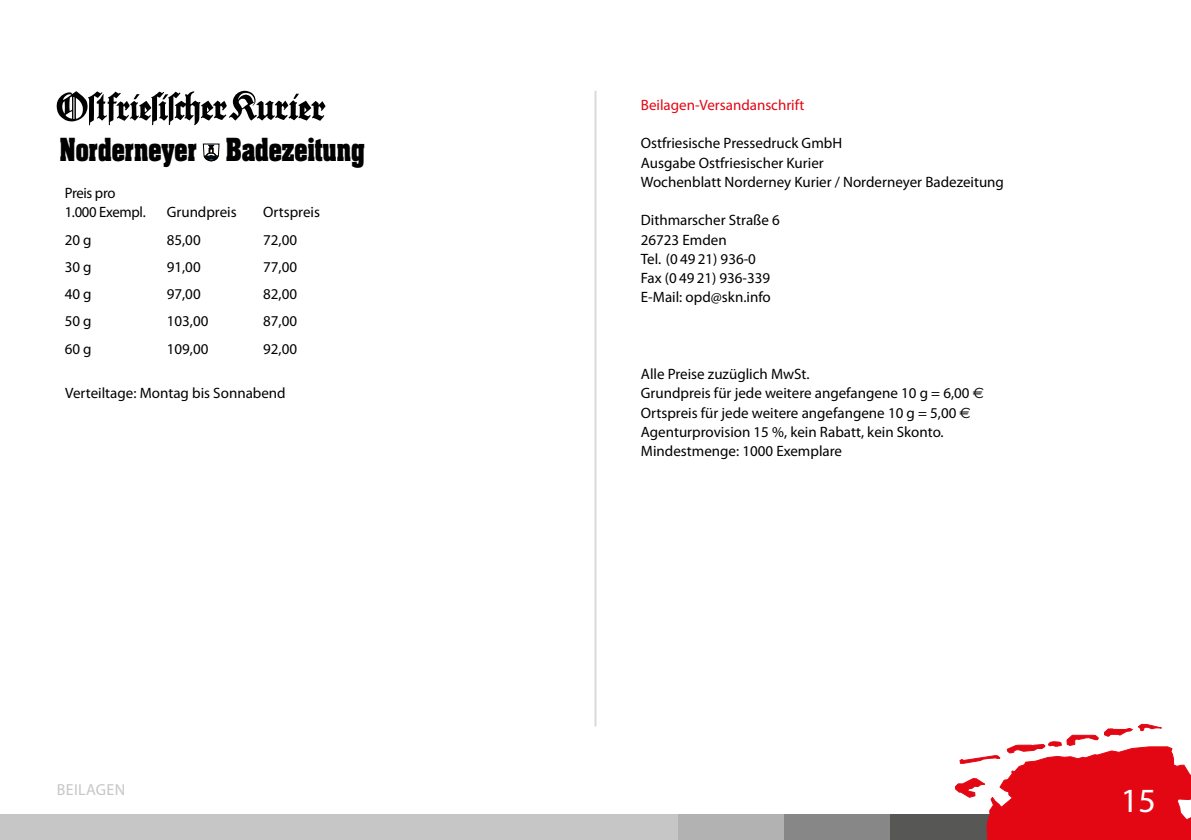
<style>
.page{position:relative;width:1191px;height:840px;background:#fff}
.page>*{position:absolute;margin:0;border:0;box-sizing:border-box;transform-origin:0 0}
.t1{font:34px "Myriad Pro";color:#fff}
.t2{font:700 27px "Aachen";color:#000;scale:.78 1}
.Seiteninhalt{font:16px "Myriad Pro";letter-spacing:.02em;color:#c6c6c6}
.GS{font:15px/19.2px "Myriad Pro";color:#000}
.GS-2{font:15px "Myriad Pro";color:#e30613}
.GS-3{font:15px/19.2px "Myriad Pro";letter-spacing:-.02em;color:#000}
.s1{font-family:"Euro Sans"}
</style>
<div class="page">
<div style="left:0;top:814px;width:678px;height:25px;background:#c6c6c6"></div>
<div style="left:890px;top:814px;width:106px;height:25px;background:#575756"></div>
<div style="left:784px;top:814px;width:106px;height:25px;background:#878787"></div>
<div style="left:678px;top:814px;width:106px;height:25px;background:#b3b2b2"></div>
<svg style="left:955px;top:723px;width:236px;height:116px"></svg>
<svg style="left:57px;top:91px;width:268px;height:34px"></svg>
<hr style="left:594px;top:91px;width:2px;height:635px;background:#dadada">
<svg style="left:203px;top:143px;width:17px;height:18px"></svg>
<p class="t2" style="left:59px;top:130px;width:393px">Norderneyer Badezeitung</p>
<p class="GS-3" style="left:65px;top:183px;width:82px">Preis pro<br>1.000 Exempl.</p>
<p class="GS" style="left:167px;top:202px;width:71px">Grundpreis</p>
<p class="GS" style="left:263px;top:202px;width:58px">Ortspreis</p>
<p class="GS" style="left:65px;top:229px;width:28px">20 g</p>
<p class="GS" style="left:167px;top:229px;width:35px">85,00</p>
<p class="GS" style="left:263px;top:229px;width:35px">72,00</p>
<p class="GS" style="left:65px;top:257px;width:28px">30 g</p>
<p class="GS" style="left:167px;top:257px;width:35px">91,00</p>
<p class="GS" style="left:263px;top:257px;width:35px">77,00</p>
<p class="GS" style="left:65px;top:284px;width:28px">40 g</p>
<p class="GS" style="left:167px;top:284px;width:35px">97,00</p>
<p class="GS" style="left:263px;top:284px;width:35px">82,00</p>
<p class="GS" style="left:65px;top:311px;width:28px">50 g</p>
<p class="GS" style="left:167px;top:311px;width:43px">103,00</p>
<p class="GS" style="left:263px;top:311px;width:35px">87,00</p>
<p class="GS" style="left:65px;top:338px;width:28px">60 g</p>
<p class="GS" style="left:167px;top:338px;width:43px">109,00</p>
<p class="GS" style="left:263px;top:338px;width:35px">92,00</p>
<p class="GS" style="left:65px;top:383px;width:222px">Verteiltage: Montag bis Sonnabend</p>
<p class="Seiteninhalt" style="left:57px;top:779px;width:70px">BEILAGEN</p>
<p class="GS-2" style="left:641px;top:96px;width:165px">Beilagen-Versandanschrift</p>
<p class="GS" style="left:641px;top:133px;width:203px">Ostfriesische Pressedruck GmbH</p>
<p class="GS" style="left:641px;top:153px;width:365px">Ausgabe Ostfriesischer Kurier<br>Wochenblatt Norderney Kurier / Norderneyer Badezeitung</p>
<p class="GS" style="left:641px;top:210px;width:141px">Dithmarscher Straße 6</p>
<p class="GS" style="left:641px;top:229px;width:116px">26723 Emden<br>Tel. (0 49 21) 936-0</p>
<p class="GS" style="left:641px;top:268px;width:131px">Fax (0 49 21) 936-339</p>
<p class="GS" style="left:641px;top:287px;width:131px">E-Mail: opd@skn.info</p>
<p class="GS" style="left:641px;top:364px;width:170px">Alle Preise zuzüglich MwSt.</p>
<p class="GS" style="left:641px;top:383px;width:345px">Grundpreis für jede weitere angefangene 10 g = 6,00 <span class="s1">1</span></p>
<p class="GS" style="left:641px;top:402px;width:331px">Ortspreis für jede weitere angefangene 10 g = 5,00 <span class="s1">1</span></p>
<p class="GS" style="left:641px;top:421px;width:304px">Agenturprovision 15 %, kein Rabatt, kein Skonto.</p>
<p class="GS" style="left:641px;top:441px;width:203px">Mindestmenge: 1000 Exemplare</p>
<h1 class="t1" style="left:1121px;top:779px;width:36px">15</h1>
</div>
